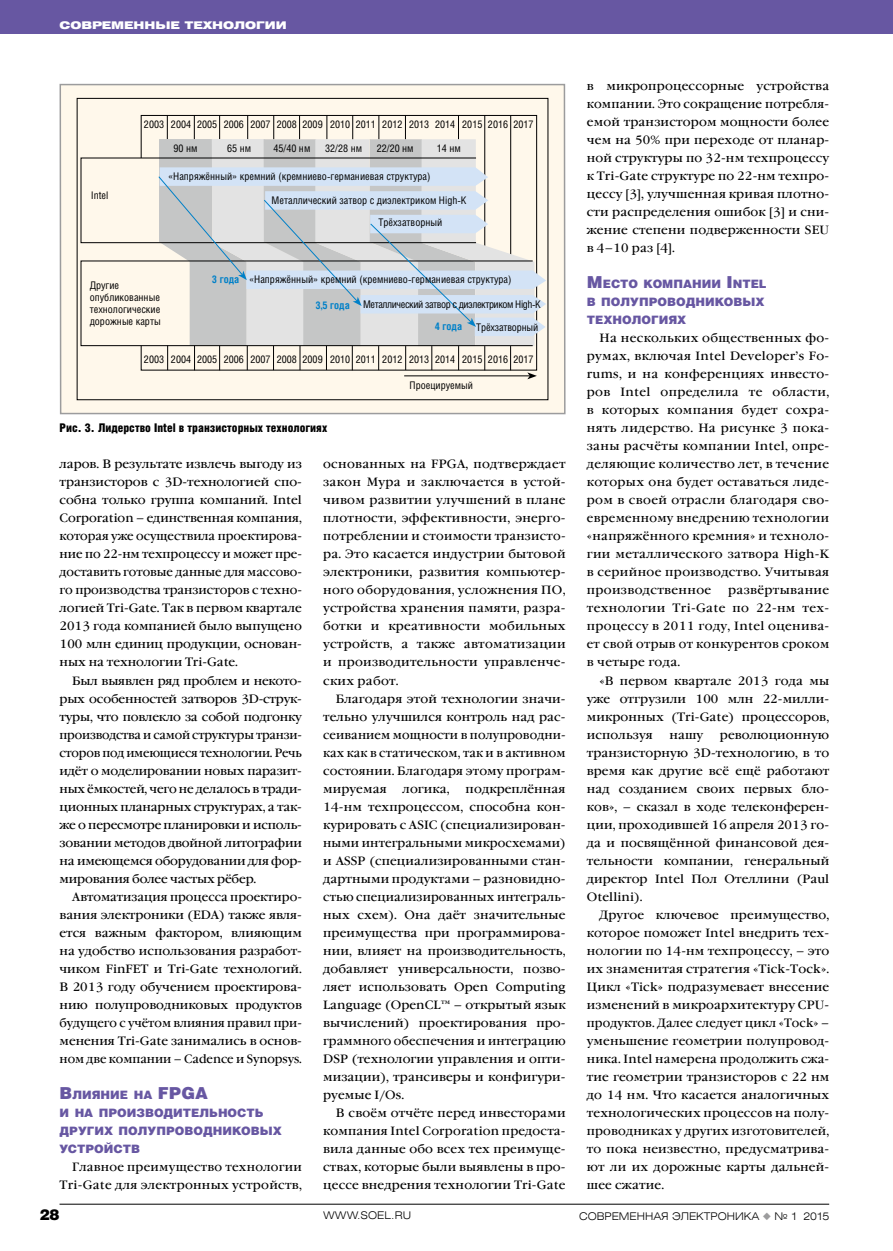
<style>
.page{position:relative;width:893px;height:1251px;background:#fff}
.page>*{position:absolute;margin:0;border:0;box-sizing:border-box;transform-origin:0 0}
.t1{font:900 15px "Helios";color:#000}
.t2{font:12px/18px "Garamond Book C";letter-spacing:.015em;color:#000;text-align:justify}
.t3{font:900 12px "Helios Cond";color:#000}
.t4{font:900 11.55px/18px "Helios";color:#6757a2}
.t5{font:10.5px/12px "Helios Cond";color:#000}
.t6{font:300 10.5px "Helios Ext";color:#000}
.t7{font:10.5px "Helios Cond";letter-spacing:-.04em;color:#000}
.t8{font:900 10.5px "Helios Ext";color:#fff}
.t9{font:700 10.5px "Helios Cond";color:#0080c8}
.s1{font-size:16.5px}
.s2{color:#9c9c9d}
</style>
<div class="page">
<div style="left:0;top:0;width:893px;height:34px;background:#6757a2"></div>
<hr style="left:60px;top:1203px;width:769px;height:1px;background:#000">
<div style="left:60px;top:85px;width:505px;height:328px;background:#fff8eb"></div>
<div style="left:77px;top:98px;width:471px;height:302px;border:1px solid #000"></div>
<svg style="left:158px;top:115px;width:388px;height:264px"></svg>
<div style="left:60px;top:84px;width:506px;height:330px;border:2px solid #9c9c9d"></div>
<p class="t8" style="left:60px;top:19px;width:229px">Современные технологии</p>
<p class="t5" style="left:144px;top:118px;width:49px">2003 2004</p>
<p class="t5" style="left:197px;top:118px;width:338px">2005 2006 2007 2008 2009 2010 2011 2012 2013 2014 2015 2016 2017</p>
<p class="t5" style="left:174px;top:142px;width:26px">90 нм</p>
<p class="t5" style="left:227px;top:142px;width:26px">65 нм</p>
<p class="t5" style="left:273px;top:142px;width:38px">45/40 нм</p>
<p class="t5" style="left:325px;top:142px;width:38px">32/28 нм</p>
<p class="t5" style="left:377px;top:142px;width:38px">22/20 нм</p>
<p class="t5" style="left:437px;top:142px;width:26px">14 нм</p>
<p class="t5" style="left:91px;top:189px;width:19px">Intel</p>
<p class="t5" style="left:168px;top:170px;width:264px">«Напряжённый» кремний (кремниево-германиевая структура)</p>
<p class="t5" style="left:272px;top:193px;width:197px">Металлический затвор с диэлектриком High-K</p>
<p class="t5" style="left:378px;top:216px;width:65px">Трёхзатворный</p>
<p class="t5" style="left:90px;top:279px;width:72px">Другие опубликованные технологические дорожные карты</p>
<p class="t9" style="left:212px;top:272px;width:29px">3 года</p>
<p class="t5" style="left:249px;top:272px;width:264px">«Напряжённый» кремний (кремниево-германиевая структура)</p>
<p class="t9" style="left:315px;top:298px;width:36px">3,5 года</p>
<p class="t7" style="left:363px;top:297px;width:179px">Металлический затвор с диэлектриком High-K</p>
<p class="t9" style="left:435px;top:320px;width:29px">4 года</p>
<p class="t5" style="left:476px;top:320px;width:64px">Трёхзатворный</p>
<p class="t5" style="left:144px;top:353px;width:391px">2003 2004 2005 2006 2007 2008 2009 2010 2011 2012 2013 2014 2015 2016 2017</p>
<p class="t3" style="left:60px;top:421px;width:269px">Рис. 3. Лидерство Intel в транзисторных технологиях</p>
<p class="t5" style="left:410px;top:379px;width:65px">Проецируемый</p>
<p class="t2" style="left:60px;top:455px;width:244px">ларов. В результате извлечь выгоду из транзисторов с 3D-технологией спо&shy;собна только группа компаний. Intel Corporation – единственная компания, которая уже осуществила проектирова&shy;ние по 22-нм техпроцессу и может пре&shy;доставить готовые данные для массово&shy;го производства транзисторов с техно&shy;логией Tri-Gate. Так в первом квартале 2013 года компанией было выпущено 100 млн единиц продукции, основан&shy;ных на технологии Tri-Gate.</p>
<p class="t2" style="left:60px;top:671px;width:244px;text-indent:13px">Был выявлен ряд проблем и некото&shy;рых особенностей затворов 3D-струк&shy;туры, что повлекло за собой подгонку производства и самой структуры транзи&shy;сторов под имеющиеся технологии. Речь идёт о моделировании новых паразит&shy;ных ёмкостей, чего не делалось в тради&shy;ционных планарных структурах, а так&shy;же о пересмотре планировки и исполь&shy;зовании методов двойной литографии на имеющемся оборудовании для фор&shy;мирования более частых рёбер.</p>
<p class="t2" style="left:60px;top:887px;width:244px;text-indent:13px">Автоматизация процесса проектиро&shy;вания электроники (EDA) также явля&shy;ется важным фактором, влияющим на удобство использования разработ&shy;чиком FinFET и Tri-Gate технологий.<br>В 2013 году обучением проектирова&shy;нию полупроводниковых продуктов будущего с учётом влияния правил при&shy;менения Tri-Gate занимались в основ&shy;ном две компании – Cadence и Synopsys.</p>
<p class="t4" style="left:60px;top:1084px;width:205px"><span class="s1">В</span>лияние на <span class="s1">FPGA<br></span>и на производительность других полупрово</p>
<p class="t4" style="left:203px;top:1120px;width:80px">дниковых</p>
<p class="t4" style="left:60px;top:1138px;width:81px">устройств</p>
<p class="t2" style="left:60px;top:1157px;width:244px;text-align:right">Главное преимущество технологии<br>Tri-Gate для электронных устройств,</p>
<p class="t2" style="left:323px;top:455px;width:244px">основанных на FPGA, подтверждает закон Мура и заключается в устой&shy;чивом развитии улучшений в плане плотности, эффективности, энерго&shy;потреблении и стоимости транзисто&shy;ра. Это касается индустрии бытовой электроники, развития компьютер&shy;ного оборудования, усложнения ПО, устройства хранения памяти, разра&shy;ботки и креативности мобильных устройств, а также автоматизации и производительности управленче&shy;ских работ.</p>
<p class="t2" style="left:323px;top:689px;width:244px;text-indent:13px">Благодаря этой технологии значи&shy;тельно улучшился контроль над рас&shy;сеиванием мощности в полупроводни&shy;ках как в статическом, так и в активном состоянии. Благодаря этому програм&shy;мируемая</p>
<p class="t2" style="left:323px;top:779px;width:244px;text-indent:142px">подкреплённая 14-нм техпроцессом, способна кон&shy;курировать с ASIC (специализирован&shy;ными интегральными микросхемами) и ASSP (специализированными стан&shy;дартными продуктами – разновидно&shy;стью специализированных интеграль&shy;ных схем). Она даёт значительные преимущества при программирова&shy;нии, влияет на производительность, добавляет универсальности, позво&shy;ляет использовать Open Computing Language (OpenCL™ – открытый язык вычислений) проектирования про&shy;граммного обеспечения и интеграцию DSP (технологии управления и опти&shy;мизации), трансиверы и конфигури&shy;руемые I/Os.</p>
<p class="t2" style="left:323px;top:1103px;width:244px;text-indent:13px">В своём отчёте перед инвесторами компания Intel Corporation предоста&shy;вила данные обо всех тех преимуще&shy;ствах, которые были выявлены в про&shy;цессе внедрения технологии Tri-Gate</p>
<p class="t2" style="left:403px;top:779px;width:49px">логика,</p>
<p class="t2" style="left:587px;top:77px;width:244px">в микропроцессорные устройства компании. Это сокращение потребля&shy;емой транзистором мощности более чем на 50% при переходе от планар&shy;ной структуры по 32-нм техпроцессу к Tri-Gate структуре по 22-нм техпро&shy;цессу [3], улучшенная кривая плотно&shy;сти распределения ошибок [3] и сни&shy;жение степени подверженности SEU в 4–10 раз [4].</p>
<p class="t4" style="left:587px;top:274px;width:181px"><span class="s1">М</span> есто компании <span class="s1">I</span> ntel в полупрово</p>
<p class="t4" style="left:587px;top:292px;width:179px;text-indent:99px">дниковых технологиях</p>
<p class="t2" style="left:587px;top:329px;width:244px;text-indent:13px">На нескольких общественных фо&shy;румах, включая Intel Developer’s Fo&shy;rums, и на конференциях инвесто&shy;ров Intel определила те области, в которых компания будет сохра&shy;нять лидерство. На рисунке 3 пока&shy;заны расчёты компании Intel, опре&shy;деляющие количество лет, в течение которых она будет оставаться лиде&shy;ром в своей отрасли благодаря сво&shy;евременному внедрению технологии «напряжённого кремния» и техноло&shy;гии металлического затвора High-K в серийное производство. Учитывая производственное</p>
<p class="t2" style="left:587px;top:581px;width:244px;text-indent:141px">развёртывание технологии Tri-Gate по 22-нм тех&shy;процессу в 2011 году, Intel оценива&shy;ет свой отрыв от конкурентов сроком в четыре года.</p>
<p class="t2" style="left:587px;top:671px;width:244px;text-indent:13px">«В первом квартале 2013 года мы уже отгрузили 100 млн 22-милли&shy;микронных (Tri-Gate) процессоров, используя</p>
<p class="t2" style="left:587px;top:725px;width:244px;text-indent:133px">революционную транзисторную 3D-технологию, в то время как другие всё ещё работают над созданием своих первых бло&shy;ков», – сказал в ходе телеконферен&shy;ции, проходившей 16 апреля 2013 го&shy;да и посвящённой финансовой дея&shy;тельности компании, генеральный директор Intel Пол Отеллини (Paul Otellini).</p>
<p class="t2" style="left:587px;top:905px;width:244px;text-indent:13px">Другое ключевое преимущество, которое поможет Intel внедрить тех&shy;нологии по 14-нм техпроцессу, – это их знаменитая стратегия «Tick-Tock».<br>Цикл «Tick» подразумевает внесение изменений в микроархитектуру CPU&shy;продуктов. Далее следует цикл «Tock» – уменьшение геометрии полупровод&shy;ника. Intel намерена продолжить сжа&shy;тие геометрии транзисторов с 22 нм до 14 нм. Что касается аналогичных технологических процессов на полу&shy;проводниках у других изготовителей, то пока неизвестно, предусматрива&shy;ют ли их дорожные карты дальней&shy;шее сжатие.</p>
<p class="t2" style="left:669px;top:725px;width:35px">нашу</p>
<p class="t1" style="left:40px;top:1204px;width:22px">28</p>
<p class="t6" style="left:323px;top:1208px;width:89px">WWW.SOEL.RU</p>
<p class="t6" style="left:579px;top:1208px;width:251px">СОВРЕМЕННАЯ ЭЛЕКТРОНИКА <span class="s2">◆</span> № 1 2015</p>
</div>
